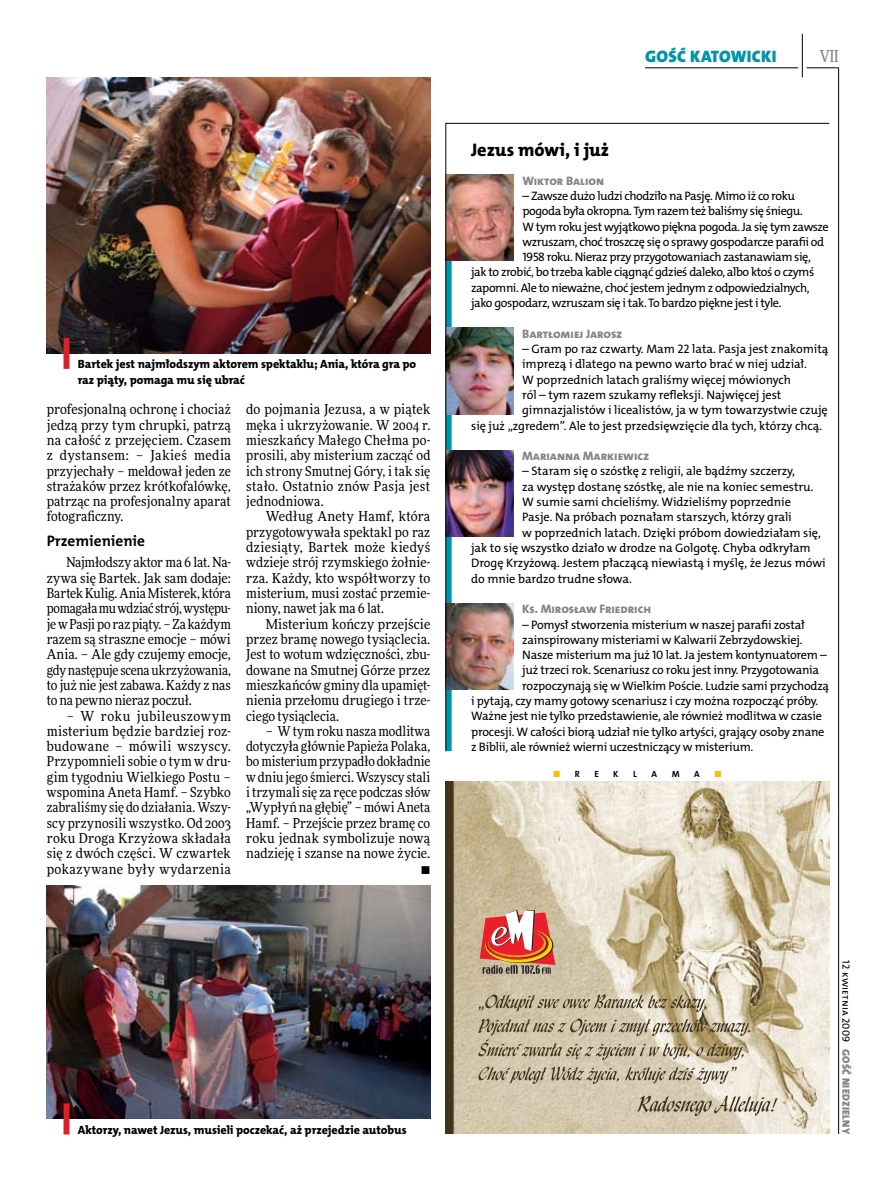
<style>
.page{position:relative;width:893px;height:1191px;background:#fff}
.page>*{position:absolute;margin:0;border:0;box-sizing:border-box;transform-origin:0 0}
.t1{font:18.3px "The Mix HP8 Ex Bld";letter-spacing:.01em;color:#000}
.t2{font:16.65px "The Mix HP9 Blk";letter-spacing:.02em;color:#0093aa}
.t3{font:500 16.5px "Freeday Narrow";color:#858486;scale:.9 1}
.t4{font:15.3px "The Mix HP7 Bld";color:#000}
.t5{font:13.65px/15.3px "Freeday Narrow News";letter-spacing:.005em;color:#000;text-align:justify}
.t6{font:12.3px "The Mix HP5 Plain";letter-spacing:-.02em;color:#000}
.t7{font:12.3px "The Mix HP8 Ex Bld";letter-spacing:-.005em;color:#858486}
.t8{font:12px/15.3px "The Mix HP8 Ex Bld";letter-spacing:.005em;color:#000}
.t9{font:10.5px "The Mix HP9 Blk";letter-spacing:.025em;color:#858486}
.t10{font:10.5px "The Mix HP5 Plain";letter-spacing:.02em;color:#000}
.t11{font:9px "The Mix HP7 Bld";color:#000}
.t12{font:9px "The Mix HP7 Bld";color:#f9be00}
.s1{color:#000}
</style>
<div class="page">
<hr style="left:838px;top:68px;width:1px;height:1066px;background:#000">
<hr style="left:802px;top:34px;width:1px;height:43px;background:#000">
<hr style="left:806px;top:68px;width:33px;height:1px;background:#000">
<hr style="left:645px;top:68px;width:153px;height:1px;background:#000">
<img style="left:446px;top:781px;width:383px;height:353px">
<svg style="left:478px;top:994px;width:228px;height:18px;background:#b4a78c"></svg>
<svg style="left:478px;top:1018px;width:273px;height:42px;background:#b9ac91"></svg>
<svg style="left:478px;top:1066px;width:141px;height:18px;background:#b4a890"></svg>
<svg style="left:625px;top:1066px;width:112px;height:18px;background:#bdb49f"></svg>
<svg style="left:637px;top:1095px;width:141px;height:21px;background:#bab09b"></svg>
<svg style="left:480px;top:909px;width:75px;height:65px;background:#d17e6b"></svg>
<img style="left:46px;top:77px;width:384px;height:276px">
<img style="left:47px;top:885px;width:383px;height:233px">
<div style="left:64px;top:338px;width:6px;height:31px;background:#df1f2a"></div>
<div style="left:64px;top:1103px;width:6px;height:31px;background:#df1f2a"></div>
<svg style="left:445px;top:123px;width:385px;height:628px"></svg>
<p class="t8" style="left:78px;top:357px;width:340px">Bartek jest najmłodszym aktorem spektaklu; Ania, która gra po raz piąty, pomaga mu się ubrać</p>
<p class="t5" style="left:47px;top:401px;width:186px">profesjonalną ochronę i chociaż jedzą przy tym chrupki, patrzą na całość z przejęciem. Czasem z dystansem: – Jakieś media przyjechały – meldował jeden ze strażaków przez krótkofalówkę, patrząc na profesjonalny aparat fotograficzny.</p>
<p class="t4" style="left:47px;top:530px;width:100px">Przemienienie</p>
<p class="t5" style="left:47px;top:555px;width:186px;text-indent:20px">Najmłodszy aktor ma 6 lat. Na&shy;zywa się Bartek. Jak sam dodaje:<br>Bartek Kulig. Ania Misterek, która pomagała mu wdziać strój, występu&shy;je wPasji po raz piąty. – Za każdym razem są straszne emocje – mówi Ania. – Ale gdy czujemy emocje, gdy następuje scena ukrzyżowania, to już nie jest zabawa. Każdy z nas to na pewno nieraz poczuł.</p>
<p class="t5" style="left:47px;top:708px;width:186px;text-indent:20px">– W roku jubileuszowym misterium będzie bardziej roz&shy;budowane – mówili wszyscy.<br>Przypomnieli sobie o tym w dru&shy;gim tygodniu Wielkiego Postu – wspomina Aneta Hamf. – Szybko zabraliśmy się do działania. Wszy&shy;scy przynosili wszystko. Od 2003 roku Droga Krzyżowa składała się z dwóch części. W czwartek pokazywane były wydarzenia</p>
<p class="t5" style="left:246px;top:401px;width:186px">do pojmania Jezusa, a w piątek męka i ukrzyżowanie. W 2004 r. mieszkańcy Małego Chełma po&shy;prosili, aby misterium zacząć od ich strony Smutnej Góry, i tak się stało. Ostatnio znów Pasja jest jednodniowa.</p>
<p class="t5" style="left:246px;top:509px;width:186px;text-indent:20px">Według Anety Hamf, która przygotowywała spektakl po raz dziesiąty, Bartek może kiedyś wdzieje strój rzymskiego żołnie&shy;rza. Każdy, kto współtworzy to misterium, musi zostać przemie&shy;niony, nawet jak ma 6 lat.</p>
<p class="t5" style="left:246px;top:616px;width:186px;text-indent:20px">Misterium kończy przejście przez bramę nowego tysiąclecia.<br>Jest to wotum wdzięczności, zbu&shy;dowane na Smutnej Górze przez mieszkańców gminy dla upamięt&shy;nienia przełomu drugiego i trze&shy;ciego tysiąclecia.</p>
<p class="t5" style="left:246px;top:723px;width:186px;text-align:right">– Wtym roku nasza modlitwa dotyczyła głównie Papieża Polaka, bo misterium przypadło dokładnie w dniu jego śmierci. Wszyscy stali i trzymali się za ręce podczas słów „Wypłyń na głębię” – mówi Aneta<br>Hamf. – Przejście przez bramę co roku jednak symbolizuje nową nadzieję i szanse na nowe życie. •</p>
<p class="t8" style="left:78px;top:1122px;width:330px">Aktorzy, nawet Jezus, musieli poczekać, aż przejedzie autobus</p>
<p class="t2" style="left:645px;top:46px;width:133px">GOŚĆ KATOWICKI</p>
<p class="t3" style="left:820px;top:46px;width:22px">VII</p>
<h1 class="t1" style="left:471px;top:138px;width:140px">Jezus mówi, i już</h1>
<p class="t7" style="left:522px;top:172px;width:83px">Wiktor Balion</p>
<p class="t6" style="left:522px;top:188px;width:274px">– Zawsze dużo ludzi chodziło na Pasję. Mimo iż co roku</p>
<p class="t6" style="left:522px;top:203px;width:282px">pogoda była okropna. Tym razem też baliśmy się śniegu.</p>
<p class="t6" style="left:522px;top:218px;width:308px">W tym roku jest wyjątkowo piękna pogoda. Ja się tym zawsze</p>
<p class="t6" style="left:522px;top:234px;width:303px">wzruszam, choć troszczę się o sprawy gospodarcze parafii od</p>
<p class="t6" style="left:522px;top:249px;width:290px">1958 roku. Nieraz przy przygotowaniach zastanawiam się,</p>
<p class="t6" style="left:471px;top:264px;width:345px">jak to zrobić, bo trzeba kable ciągnąć gdzieś daleko, albo ktoś o czymś</p>
<p class="t6" style="left:471px;top:280px;width:340px">zapomni. Ale to nieważne, choć jestem jednym z odpowiedzialnych,</p>
<p class="t6" style="left:471px;top:295px;width:312px">jako gospodarz, wzruszam się i tak. To bardzo piękne jest i tyle.</p>
<p class="t7" style="left:522px;top:326px;width:102px">Bartłomiej Jarosz</p>
<p class="t6" style="left:522px;top:341px;width:308px">– Gram po raz czwarty. Mam 22 lata. Pasja jest znakomitą</p>
<p class="t6" style="left:522px;top:356px;width:286px">imprezą i dlatego na pewno warto brać w niej udział.</p>
<p class="t6" style="left:522px;top:371px;width:270px">W poprzednich latach graliśmy więcej mówionych</p>
<p class="t6" style="left:522px;top:387px;width:261px">ról – tym razem szukamy refleksji. Najwięcej jest</p>
<p class="t6" style="left:522px;top:402px;width:307px">gimnazjalistów i licealistów, ja w tym towarzystwie czuję</p>
<p class="t6" style="left:471px;top:417px;width:352px">się już „zgredem”. Ale to jest przedsięwzięcie dla tych, którzy chcą.</p>
<p class="t7" style="left:522px;top:448px;width:129px">Marianna Markiewicz</p>
<p class="t6" style="left:522px;top:463px;width:274px">– Staram się o szóstkę z religii, ale bądźmy szczerzy,</p>
<p class="t6" style="left:522px;top:479px;width:293px">za występ dostanę szóstkę, ale nie na koniec semestru.</p>
<p class="t6" style="left:522px;top:494px;width:270px">W sumie sami chcieliśmy. Widzieliśmy poprzednie</p>
<p class="t6" style="left:522px;top:509px;width:271px">Pasje. Na próbach poznałam starszych, którzy grali</p>
<p class="t6" style="left:522px;top:524px;width:300px">w poprzednich latach. Dzięki próbom dowiedziałam się,</p>
<p class="t6" style="left:471px;top:540px;width:341px">jak to się wszystko działo w drodze na Golgotę. Chyba odkryłam</p>
<p class="t6" style="left:471px;top:555px;width:356px">Drogę Krzyżową. Jestem płaczącą niewiastą i myślę, że Jezus mówi</p>
<p class="t6" style="left:471px;top:570px;width:162px">do mnie bardzo trudne słowa.</p>
<p class="t7" style="left:522px;top:601px;width:130px">Ks. Mirosław Friedrich</p>
<p class="t6" style="left:522px;top:616px;width:284px">– Pomysł stworzenia misterium w naszej parafii został</p>
<p class="t6" style="left:522px;top:632px;width:282px">zainspirowany misteriami w Kalwarii Zebrzydowskiej.</p>
<p class="t6" style="left:522px;top:647px;width:306px">Nasze misterium ma już 10 lat. Ja jestem kontynuatorem –</p>
<p class="t6" style="left:522px;top:662px;width:298px">już trzeci rok. Scenariusz co roku jest inny. Przygotowania</p>
<p class="t6" style="left:522px;top:677px;width:308px">rozpoczynają się w Wielkim Poście. Ludzie sami przychodzą</p>
<p class="t6" style="left:471px;top:693px;width:349px">i pytają, czy mamy gotowy scenariusz i czy można rozpocząć próby.</p>
<p class="t6" style="left:471px;top:708px;width:352px">Ważne jest nie tylko przedstawienie, ale również modlitwa w czasie</p>
<p class="t6" style="left:471px;top:723px;width:355px">procesji. W całości biorą udział nie tylko artyści, grający osoby znane</p>
<p class="t6" style="left:471px;top:739px;width:284px">z Biblii, ale również wierni uczestniczący w misterium.</p>
<p class="t12" style="left:553px;top:768px;width:28px">■ <span class="s1">r</span></p>
<p class="t11" style="left:594px;top:768px;width:6px">e</p>
<p class="t11" style="left:613px;top:768px;width:6px">k</p>
<p class="t11" style="left:633px;top:768px;width:5px">l</p>
<p class="t11" style="left:651px;top:768px;width:18px">ama</p>
<p class="t12" style="left:714px;top:768px;width:9px">■</p>
<p class="t10" style="left:853px;top:960px;width:83px;rotate:90deg">12 kwietnia 2009</p>
<p class="t9" style="left:853px;top:1049px;width:86px;rotate:90deg">GOŚĆ NIEDZIELNY</p>
</div>
